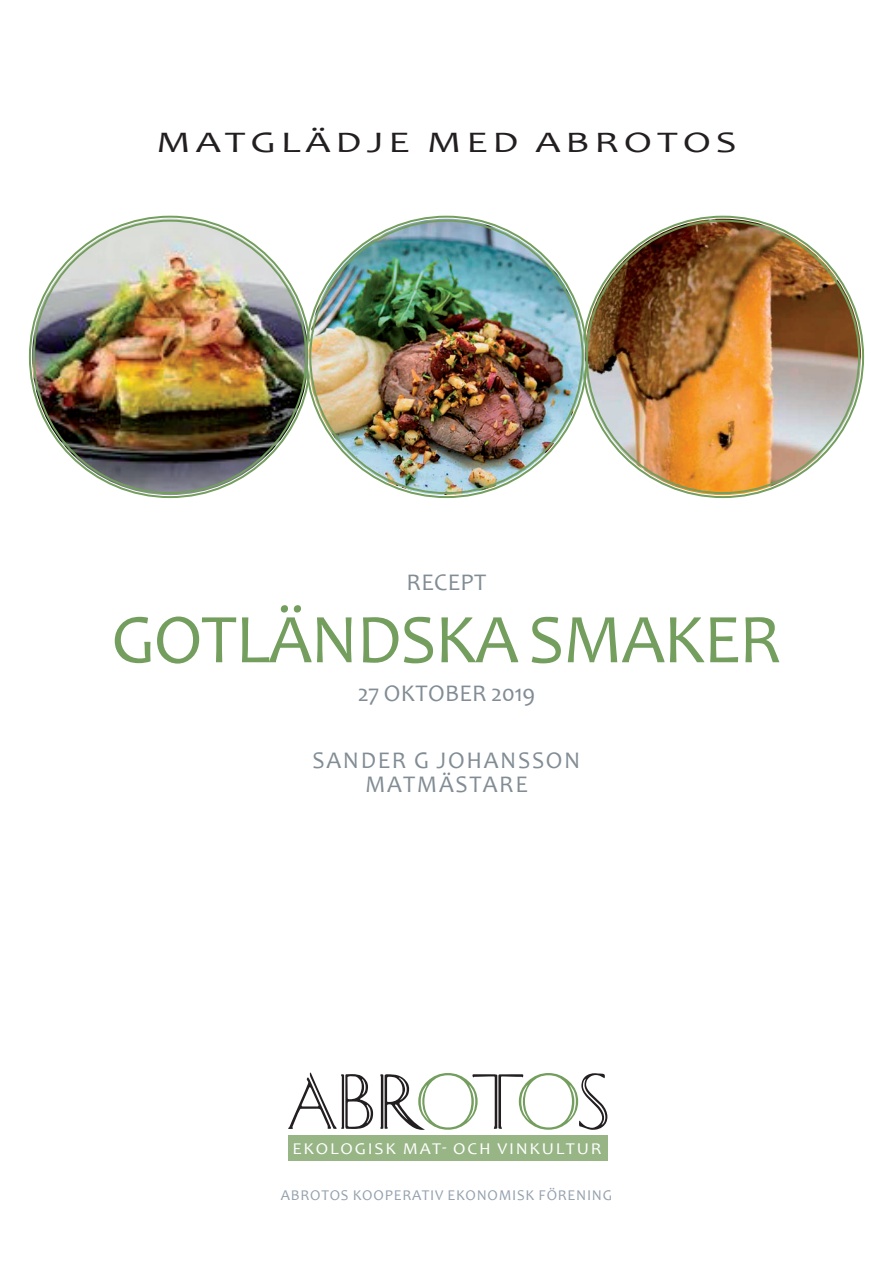
<style>
.page{position:relative;width:893px;height:1263px;background:#fff}
.page>*{position:absolute;margin:0;border:0;box-sizing:border-box;transform-origin:0 0}
.t1{font:77.7px "Caesar";letter-spacing:-.07em;color:#231f20}
.t2{font:70.5px "Candara";letter-spacing:-.02em;color:#739e5e}
.t3{font:30px "Candara";letter-spacing:.12em;color:#231f20;scale:1.36 1}
.t4{font:24px "Candara";letter-spacing:.06em;color:#818c94}
.t5{font:24px "Candara";letter-spacing:-.025em;color:#818c94}
.t6{font:16.5px "Candara";letter-spacing:.1em;color:#fff;scale:1.08 1}
.t7{font:15px "Candara";letter-spacing:.05em;color:#94a1ae}
.s1{color:#739e5e}
</style>
<div class="page">
<div style="left:288px;top:1135px;width:319px;height:26px;background:#97b585"></div>
<img style="left:32px;top:219px;width:276px;height:276px;border-radius:138px">
<img style="left:585px;top:219px;width:276px;height:276px;border-radius:138px">
<img style="left:308px;top:219px;width:277px;height:276px;border-radius:138px">
<h3 class="t3" style="left:156px;top:123px;width:247px">MATGLÄDJE MED</h3>
<h3 class="t3" style="left:536px;top:123px;width:149px">ABROTOS</h3>
<h3 class="t4" style="left:407px;top:567px;width:81px">RECEPT</h3>
<h2 class="t2" style="left:111px;top:595px;width:663px">GOTLÄNDSKA SMAKER</h2>
<h3 class="t5" style="left:358px;top:678px;width:179px">27 OKTOB ER 2019</h3>
<h3 class="t4" style="left:313px;top:745px;width:221px">SANDER G JOHANSSO</h3>
<h3 class="t4" style="left:564px;top:745px;width:18px">N</h3>
<h3 class="t4" style="left:365px;top:769px;width:164px">MATMÄSTARE</h3>
<h1 class="t1" style="left:288px;top:1062px;width:324px">ABR<span class="s1">O</span>T<span class="s1">O</span>S</h1>
<p class="t6" style="left:292px;top:1138px;width:288px">EKOLOGISK MAT- OCH VINKULTUR</p>
<p class="t7" style="left:281px;top:1186px;width:83px">ABROTOS KOOP</p>
<p class="t7" style="left:394px;top:1186px;width:220px">ERATIV EKONOM ISK FÖRENING</p>
</div>
